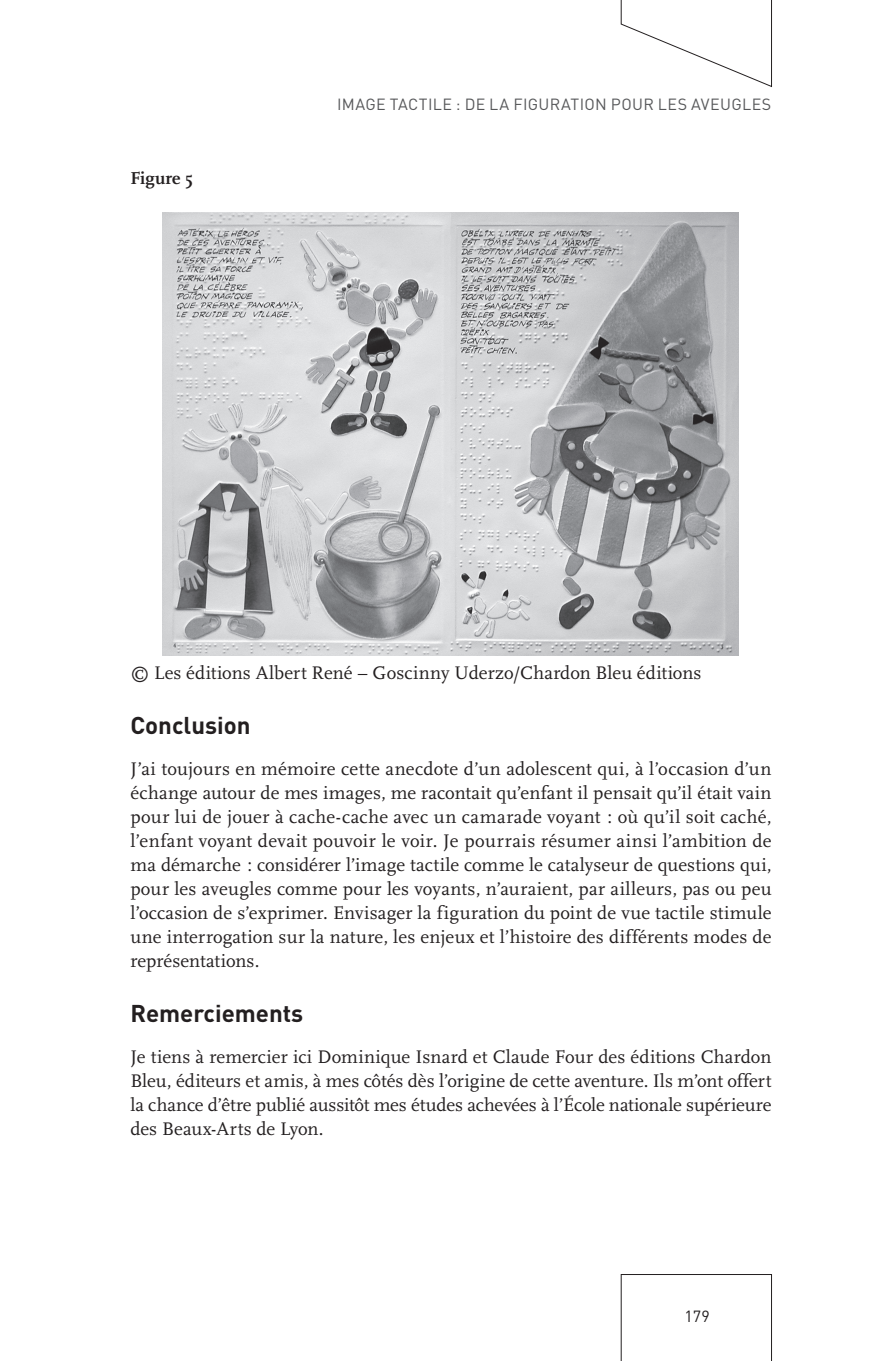
<style>
.page{position:relative;width:885px;height:1361px;background:#fff}
.page>*{position:absolute;margin:0;border:0;box-sizing:border-box;transform-origin:0 0}
.t1{font:700 24px "DIN";color:#231f20}
.t2{font:19px/24px "Scala";letter-spacing:.005em;color:#231f20;text-align:justify}
.t3{font:700 18px "Scala";letter-spacing:.01em;color:#231f20}
.t4{font:16px "DIN";letter-spacing:.02em;color:#57585a}
.t5{font:16px "DIN";color:#231f20}
</style>
<div class="page">
<svg style="left:621px;top:1274px;width:150px;height:87px"></svg>
<svg style="left:620px;top:0;width:152px;height:87px"></svg>
<img style="left:162px;top:212px;width:576px;height:443px">
<p class="t3" style="left:130px;top:168px;width:64px">Figure 5</p>
<p class="t4" style="left:337px;top:94px;width:436px">IMAGE TACTILE : DE LA FIGURATION POUR LES AVEUGLES</p>
<p class="t2" style="left:130px;top:661px;width:572px">© Les éditions Albert René – Goscinny Uderzo/Chardon Bleu éditions</p>
<p class="t1" style="left:130px;top:709px;width:122px">Conclusion</p>
<p class="t2" style="left:130px;top:757px;width:642px">J’ai toujours en mémoire cette anecdote d’un adolescent qui, à l’occasion d’un échange autour de mes images, me racontait qu’enfant il pensait qu’il était vain pour lui de jouer à cache-cache avec un camarade voyant : où qu’il soit caché, l’enfant voyant devait pouvoir le voir. Je pourrais résumer ainsi l’ambition de ma démarche : considérer l’image tactile comme le catalyseur de questions qui, pour les aveugles comme pour les voyants, n’auraient, par ailleurs, pas ou peu l’occasion de s’exprimer. Envisager la figuration du point de vue tactile stimule une interrogation sur la nature, les enjeux et l’histoire des différents modes de représentations.</p>
<p class="t1" style="left:130px;top:997px;width:174px">Remerciements</p>
<p class="t2" style="left:130px;top:1045px;width:642px">Je tiens à remercier ici Dominique Isnard et Claude Four des éditions Chardon Bleu, éditeurs et amis, à mes côtés dès l’origine de cette aventure. Ils m’ont offert la chance d’être publié aussitôt mes études achevées à l’École nationale supérieure des Beaux-Arts de Lyon.</p>
<p class="t5" style="left:684px;top:1305px;width:27px">179</p>
</div>
